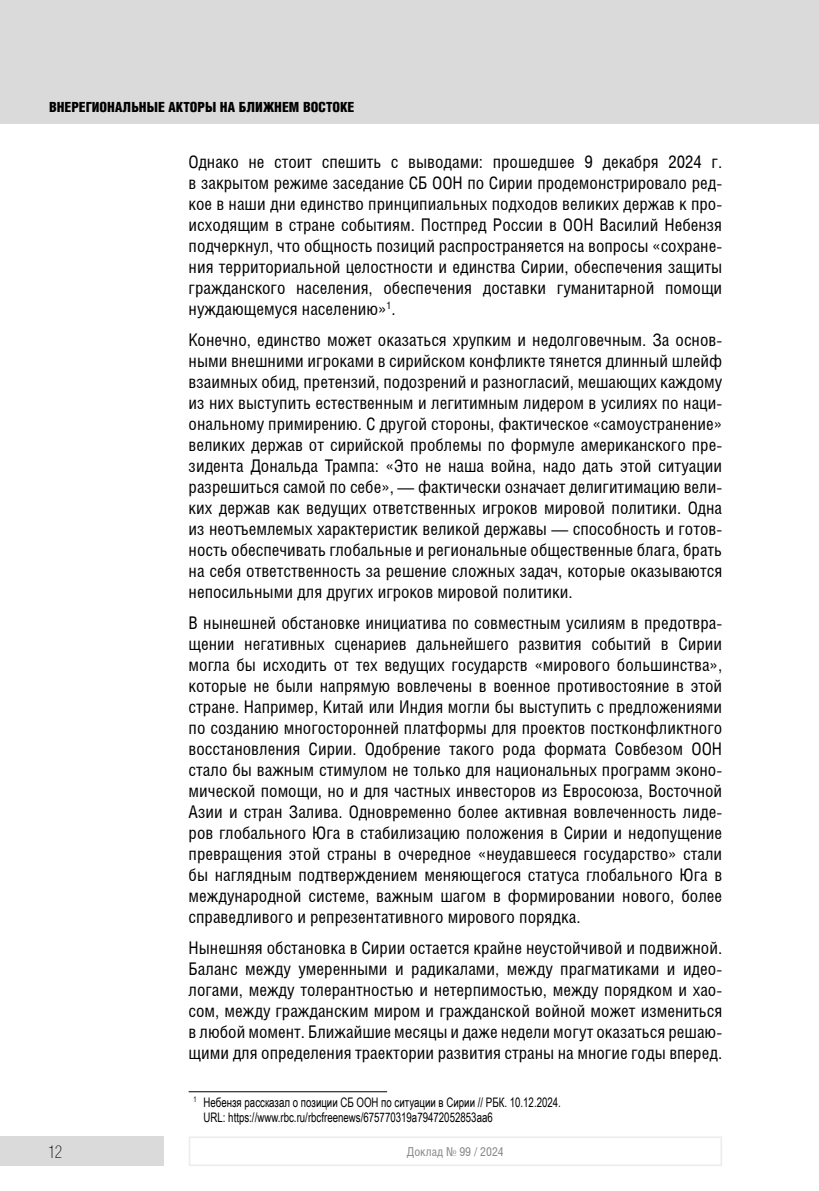
<style>
.page{position:relative;width:819px;height:1191px;background:#fff}
.page>*{position:absolute;margin:0;border:0;box-sizing:border-box;transform-origin:0 0}
.Основной_текст{font:17.5px/21px "Helios Cond";color:#000;text-align:justify}
.t1{font:17.5px "Helios Cond Thin C";color:#000}
.t2{font:900 14px "Helios Cond";color:#000}
.Сноска_с_чертой{font:13.12px "Arial Narrow";color:#000;scale:.9 1}
.Сноска_http__копия{font:13.12px "Arial Narrow";color:#000;scale:.9 1}
.t3{font:12.25px "Helios Cond";color:#878787}
</style>
<div class="page">
<div style="left:0;top:0;width:819px;height:124px;background:#dadada"></div>
<div style="left:0;top:1136px;width:164px;height:30px;background:#dadada"></div>
<div style="left:189px;top:1136px;width:533px;height:30px;border:2px solid #ededed"></div>
<hr style="left:189px;top:1091px;width:198px;height:1px;background:#000">
<p class="t2" style="left:49px;top:100px;width:307px">ВНЕРЕГИОНАЛЬНЫЕ АКТОРЫ НА БЛИЖНЕМ ВОСТОКЕ</p>
<p class="Основной_текст" style="left:189px;top:151px;width:535px">Однако не стоит спешить с выводами: прошедшее 9 декабря 2024 г. в закрытом режиме заседание СБ ООН по Сирии продемонстрировало ред&shy;кое в наши дни единство принципиальных подходов великих держав к про&shy;исходящим в стране событиям. Постпред России в ООН Василий Небензя подчеркнул, что общность позиций распространяется на вопросы «сохране&shy;ния территориальной целостности и единства Сирии, обеспечения защиты гражданского населения, обеспечения доставки гуманитарной помощи нуждающемуся населению»<sup>1</sup>.</p>
<p class="Основной_текст" style="left:189px;top:329px;width:535px">Конечно, единство может оказаться хрупким и недолговечным. За основ&shy;ными внешними игроками в сирийском конфликте тянется длинный шлейф взаимных обид, претензий, подозрений и разногласий, мешающих каждому из них выступить естественным и легитимным лидером в усилиях по наци&shy;ональному примирению. С другой стороны, фактическое «самоустранение» великих держав от сирийской проблемы по формуле американского пре&shy;зидента Дональда Трампа: «Это не наша война, надо дать этой ситуации разрешиться самой по себе», — фактически означает делигитимацию вели&shy;ких держав как ведущих ответственных игроков мировой политики. Одна из неотъемлемых характеристик великой державы — способность и готов&shy;ность обеспечивать глобальные и региональные общественные блага, брать на себя ответственность за решение сложных задач, которые оказываются непосильными для других игроков мировой политики.</p>
<p class="Основной_текст" style="left:189px;top:611px;width:535px">В нынешней обстановке инициатива по совместным усилиям в предотвра&shy;щении негативных сценариев дальнейшего развития событий в Сирии могла бы исходить от тех ведущих государств «мирового большинства», которые не были напрямую вовлечены в военное противостояние в этой стране. Например, Китай или Индия могли бы выступить с предложениями по созданию многосторонней платформы для проектов постконфликтного восстановления Сирии. Одобрение такого рода формата Совбезом ООН стало бы важным стимулом не только для национальных программ эконо&shy;мической помощи, но и для частных инвесторов из Евросоюза, Восточной Азии и стран Залива. Одновременно более активная вовлеченность лиде&shy;ров глобального Юга в стабилизацию положения в Сирии и недопущение превращения этой страны в очередное «неудавшееся государство» стали бы наглядным подтверждением меняющегося статуса глобального Юга в международной системе, важным шагом в формировании нового, более справедливого и репрезентативного мирового порядка.</p>
<p class="Основной_текст" style="left:189px;top:936px;width:535px">Нынешняя обстановка в Сирии остается крайне неустойчивой и подвижной.<br>Баланс между умеренными и радикалами, между прагматиками и идео&shy;логами, между толерантностью и нетерпимостью, между порядком и хао&shy;сом, между гражданским миром и гражданской войной может измениться в любой момент. Ближайшие месяцы и даже недели могут оказаться решаю&shy;щими для определения траектории развития страны на многие годы вперед.</p>
<p class="Сноска_с_чертой" style="left:193px;top:1092px;width:409px"><sup>1</sup> Небензя рассказал о позиции СБ ООН по ситуации в Сирии // РБК. 10.12.2024.</p>
<p class="Сноска_http__копия" style="left:203px;top:1107px;width:323px">URL: https://www.rbc.ru/rbcfreenews/675770319a79472052853aa6</p>
<p class="t1" style="left:48px;top:1142px;width:16px">12</p>
<p class="t3" style="left:407px;top:1144px;width:98px">Доклад № 99 / 2024</p>
</div>
